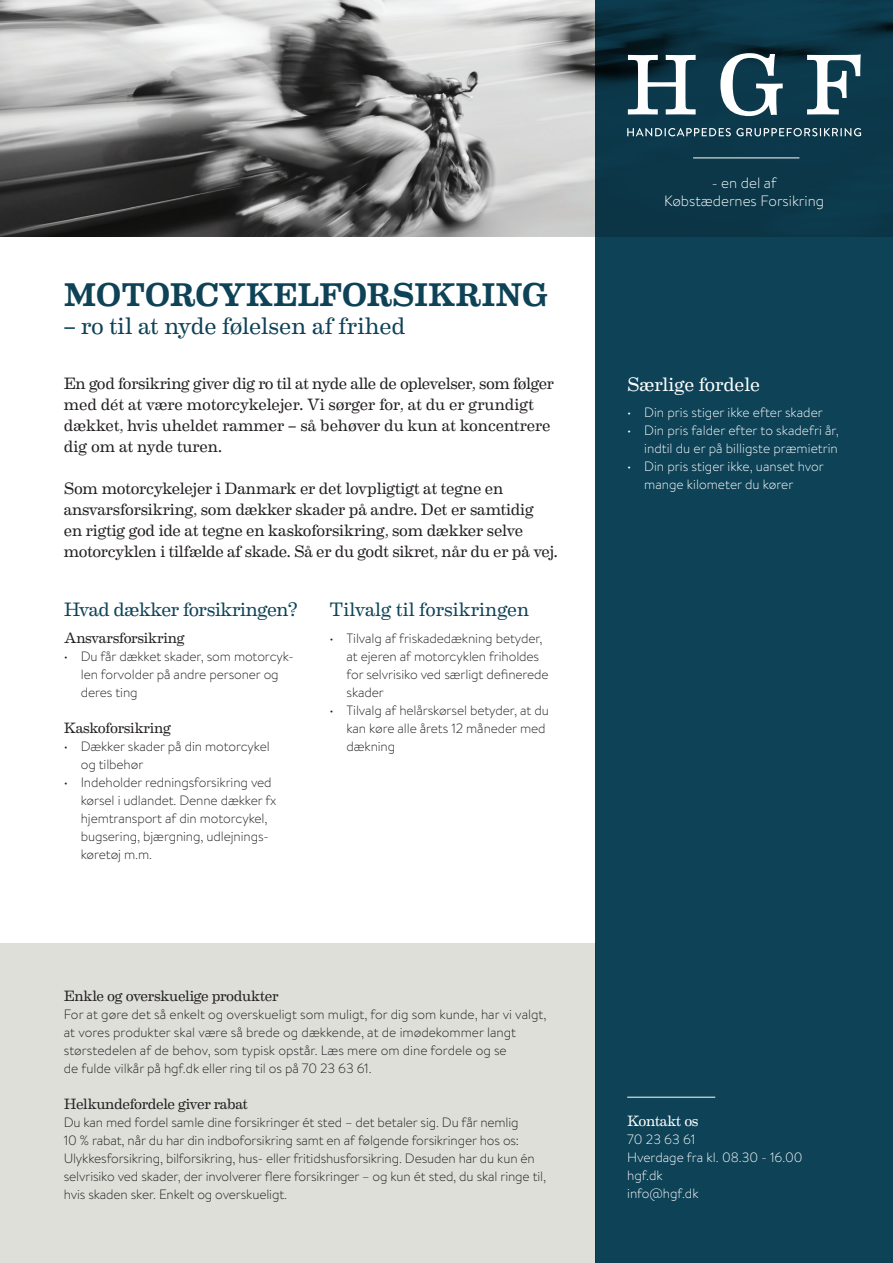
<style>
.page{position:relative;width:893px;height:1263px;background:#fff}
.page>*{position:absolute;margin:0;border:0;box-sizing:border-box;transform-origin:0 0}
.t1{font:500 33px "Eames Century Modern";letter-spacing:-.01em;color:#0e4257}
.t2{font:24px "Eames Century Modern";letter-spacing:-.005em;color:#0e4257}
.t3{font:19.5px "Eames Century Modern";letter-spacing:-.02em;color:#0e4257}
.t4{font:19.5px "Eames Century Modern";letter-spacing:-.01em;color:#fff}
.t5{font:16.5px/21px "Eames Century Modern";letter-spacing:-.015em;color:#231f20}
.t6{font:15px "Eames Century Modern";letter-spacing:-.025em;color:#231f20}
.t7{font:300 15px/18px "Brandon Text";color:#fff;text-align:center}
.t8{font:15px "Eames Century Modern";letter-spacing:-.025em;color:#fff}
.t9{font:300 13.5px/18px "Brandon Text";letter-spacing:-.01em;color:#231f20}
.t10{font:300 13.5px/18px "Brandon Text";color:#fff}
</style>
<div class="page">
<img style="left:0;top:0;width:595px;height:236px">
<div style="left:595px;top:0;width:298px;height:1263px;background:#0e4257"></div>
<svg style="left:628px;top:53px;width:233px;height:63px"></svg>
<svg style="left:627px;top:128px;width:234px;height:8px"></svg>
<hr style="left:693px;top:158px;width:106px;height:1px;background:#fff">
<div style="left:0;top:943px;width:595px;height:320px;background:#dedfd9"></div>
<hr style="left:627px;top:1097px;width:88px;height:1px;background:#fff">
<h1 class="t1" style="left:64px;top:269px;width:486px">MOTORCYKELFORSIKRING</h1>
<h2 class="t2" style="left:64px;top:308px;width:343px">– ro til at nyde følelsen af frihed</h2>
<p class="t5" style="left:64px;top:371px;width:492px">En god forsikring giver dig ro til at nyde alle de oplevelser, som følger med dét at være motorcykelejer. Vi sørger for, at du er grundigt dækket, hvis uheldet rammer – så behøver du kun at koncentrere dig om at nyde turen.</p>
<p class="t5" style="left:64px;top:476px;width:495px">Som motorcykelejer i Danmark er det lovpligtigt at tegne en ansvarsforsikring, som dækker skader på andre. Det er samtidig<br>en rigtig god ide at tegne en kaskoforsikring, som dækker selve motorcyklen i tilfælde af skade. Så er du godt sikret, når du er på vej.</p>
<h3 class="t3" style="left:64px;top:595px;width:235px">Hvad dækker forsikringen?</h3>
<p class="t6" style="left:64px;top:626px;width:123px">Ansvarsforsikring</p>
<p class="t9" style="left:81px;top:647px;width:214px;text-indent:-17px">• Du får dækket skader, som motorcyk&shy;len forvolder på andre personer og deres ting</p>
<p class="t6" style="left:64px;top:716px;width:109px">Kaskoforsikring</p>
<p class="t9" style="left:81px;top:737px;width:191px;text-indent:-17px">• Dækker skader på din motorcykel og tilbehør</p>
<p class="t9" style="left:81px;top:773px;width:197px;text-indent:-17px">• Indeholder redningsforsikring ved kørsel i udlandet. Denne dækker fx hjemtransport af din motorcykel, bugsering, bjærgning, udlejnings&shy;køretøj m.m.</p>
<h3 class="t3" style="left:330px;top:595px;width:201px">Tilvalg til forsikringen</h3>
<p class="t9" style="left:347px;top:629px;width:204px;text-indent:-17px">• Tilvalg af friskadedækning betyder, at ejeren af motorcyklen friholdes for selvrisiko ved særligt definerede skader</p>
<p class="t9" style="left:347px;top:701px;width:204px;text-indent:-17px">• Tilvalg af helårskørsel betyder, at du kan køre alle årets 12 måneder med dækning</p>
<p class="t6" style="left:64px;top:985px;width:216px">Enkle og overskuelige produkter</p>
<p class="t9" style="left:64px;top:1005px;width:484px">For at gøre det så enkelt og overskueligt som muligt, for dig som kunde, har vi valgt, at vores produkter skal være så brede og dækkende, at de imødekommer langt størstedelen af de behov, som typisk opstår. Læs mere om dine fordele og se<br>de fulde vilkår på hgf.dk eller ring til os på 70 23 63 61.</p>
<p class="t6" style="left:64px;top:1093px;width:186px">Helkundefordele giver rabat</p>
<p class="t9" style="left:64px;top:1113px;width:484px">Du kan med fordel samle dine forsikringer ét sted – det betaler sig. Du får nemlig<br>10 % rabat, når du har din indboforsikring samt en af følgende forsikringer hos os:<br>Ulykkesforsikring, bilforsikring, hus- eller fritidshusforsikring. Desuden har du kun én selvrisiko ved skader, der involverer flere forsikringer – og kun ét sted, du skal ringe til, hvis skaden sker. Enkelt og overskueligt.</p>
<p class="t7" style="left:664px;top:173px;width:161px">- en del af<br>Købstædernes Forsikring</p>
<h3 class="t4" style="left:627px;top:369px;width:134px">Særlige fordele</h3>
<p class="t10" style="left:627px;top:403px;width:197px">• Din pris stiger ikke efter skader</p>
<p class="t10" style="left:627px;top:421px;width:213px;text-align:right">• Din pris falder efter to skadefri år, indtil du er på billigste præmietrin</p>
<p class="t10" style="left:644px;top:457px;width:181px;text-indent:-17px">• Din pris stiger ikke, uanset hvor mange kilometer du kører</p>
<p class="t8" style="left:627px;top:1110px;width:73px">Kontakt os</p>
<p class="t10" style="left:627px;top:1130px;width:177px">70 23 63 61<br>Hverdage fra kl. 08.30 - 16.00 hgf.dk<br>info@hgf.dk</p>
</div>
